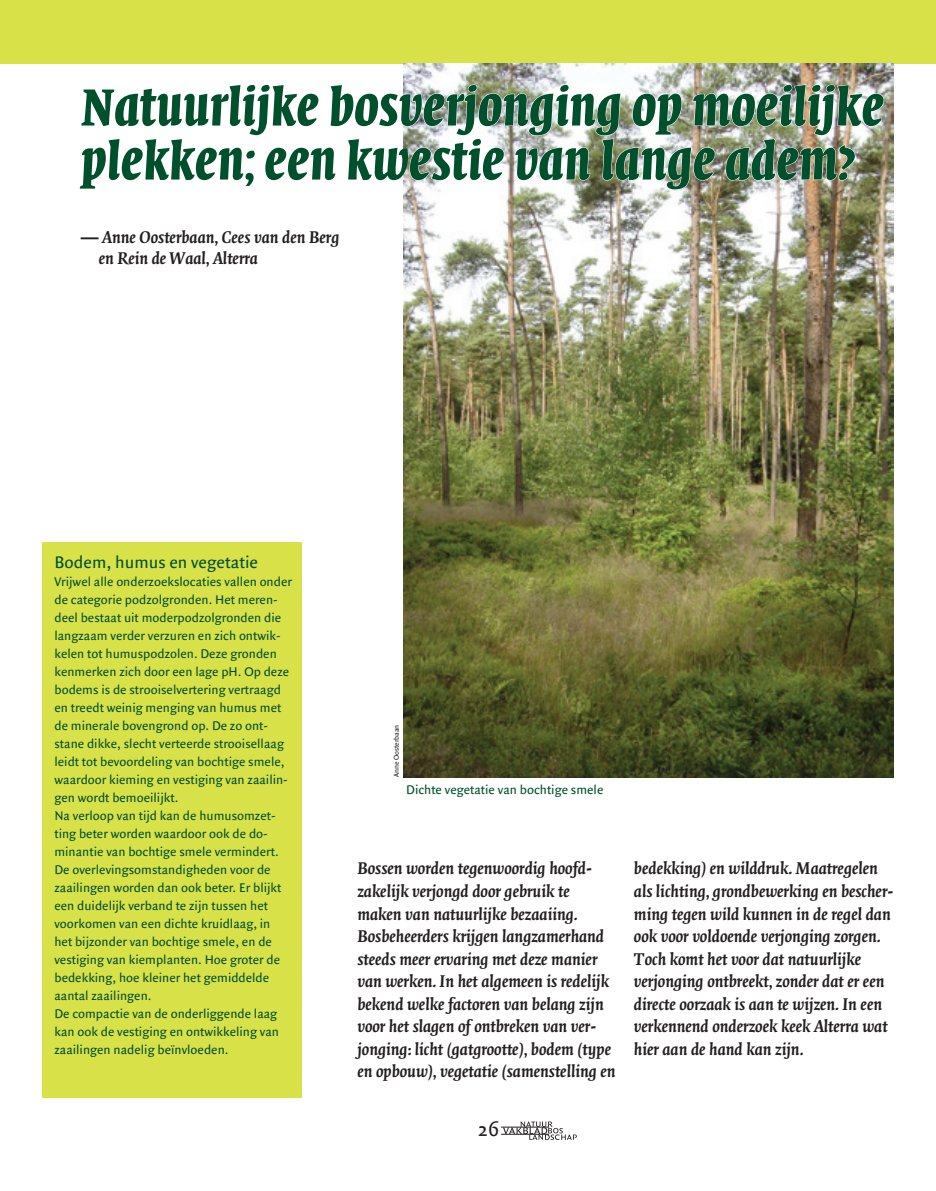
<style>
.page{position:relative;width:936px;height:1191px;background:#fff}
.page>*{position:absolute;margin:0;border:0;box-sizing:border-box;transform-origin:0 0}
.t1{font:italic 700 54px/54px "Quadraat Dis";color:#00502e}
.t2{font:21px "Quadraat Sans";color:#231f20}
.t3{font:italic 700 18px/22.5px "Quadraat";color:#231f20}
.t4{font:18px "Quadraat Sans";color:#00502e}
.t5{font:13.5px/18px "Quadraat Sans";color:#00502e}
.t6{font:7.5px "Quadraat Sans";color:#231f20}
</style>
<div class="page">
<svg style="left:503px;top:1121px;width:73px;height:18px"></svg>
<hr style="left:501px;top:1126px;width:48px;height:1px;background:#231f20">
<hr style="left:501px;top:1134px;width:48px;height:1px;background:#231f20">
<div style="left:43px;top:543px;width:259px;height:555px;background:#d9e149"></div>
<div style="left:0;top:0;width:935px;height:64px;background:#d9e149"></div>
<img style="left:403px;top:64px;width:490px;height:713px">
<img style="left:403px;top:71px;width:481px;height:119px">
<h1 class="t1" style="left:81px;top:82px;width:805px">Natuurlijke bosverjonging op moeilijke plekken; een kwestie van lange adem?</h1>
<h3 class="t3" style="left:99px;top:227px;width:242px;line-height:21px;text-indent:-18px">— Anne Oosterbaan, Cees van den Berg en Rein de Waal, Alterra</h3>
<h3 class="t4" style="left:54px;top:552px;width:205px">Bodem, humus en vegetatie</h3>
<p class="t5" style="left:54px;top:573px;width:239px">Vrijwel alle onderzoekslocaties vallen onder de categorie podzolgronden. Het meren&shy;deel bestaat uit moderpodzolgronden die langzaam verder verzuren en zich ontwik&shy;kelen tot humuspodzolen. Deze gronden kenmerken zich door een lage pH. Op deze bodems is de strooiselvertering vertraagd en treedt weinig menging van humus met de minerale bovengrond op. De zo ont&shy;stane dikke, slecht verteerde strooisellaag leidt tot bevoordeling van bochtige smele, waardoor kieming en vestiging van zaailin&shy;gen wordt bemoeilijkt.<br>Na verloop van tijd kan de humusomzet&shy;ting beter worden waardoor ook de do&shy;minantie van bochtige smele vermindert.<br>De overlevingsomstandigheden voor de zaailingen worden dan ook beter. Er blijkt een duidelijk verband te zijn tussen het voorkomen van een dichte kruidlaag, in<br>het bijzonder van bochtige smele, en de vestiging van kiemplanten. Hoe groter de bedekking, hoe kleiner het gemiddelde aantal zaailingen.<br>De compactie van de onderliggende laag kan ook de vestiging en ontwikkeling van zaailingen nadelig beïnvloeden.</p>
<p class="t6" style="left:392px;top:777px;width:54px;rotate:-90deg">Anne Oosterbaan</p>
<p class="t5" style="left:406px;top:780px;width:198px">Dichte vegetatie van bochtige smele</p>
<p class="t3" style="left:357px;top:858px;width:260px">Bossen worden tegenwoordig hoofd&shy;zakelijk verjongd door gebruik te maken van natuurlijke bezaaiing.<br>Bosbeheerders krijgen langzamerhand steeds meer ervaring met deze manier van werken. In het algemeen is redelijk bekend welke factoren van belang zijn voor het slagen of ontbreken van ver&shy;jonging: licht (gatgrootte), bodem (type en opbouw), vegetatie (samenstelling en</p>
<h2 class="t2" style="left:478px;top:1117px;width:22px">26</h2>
<p class="t3" style="left:634px;top:858px;width:261px">bedekking) en wilddruk. Maatregelen als lichting, grondbewerking en bescher&shy;ming tegen wild kunnen in de regel dan ook voor voldoende verjonging zorgen.<br>Toch komt het voor dat natuurlijke verjonging ontbreekt, zonder dat er een directe oorzaak is aan te wijzen. In een verkennend onderzoek keek Alterra wat hier aan de hand kan zijn.</p>
</div>
